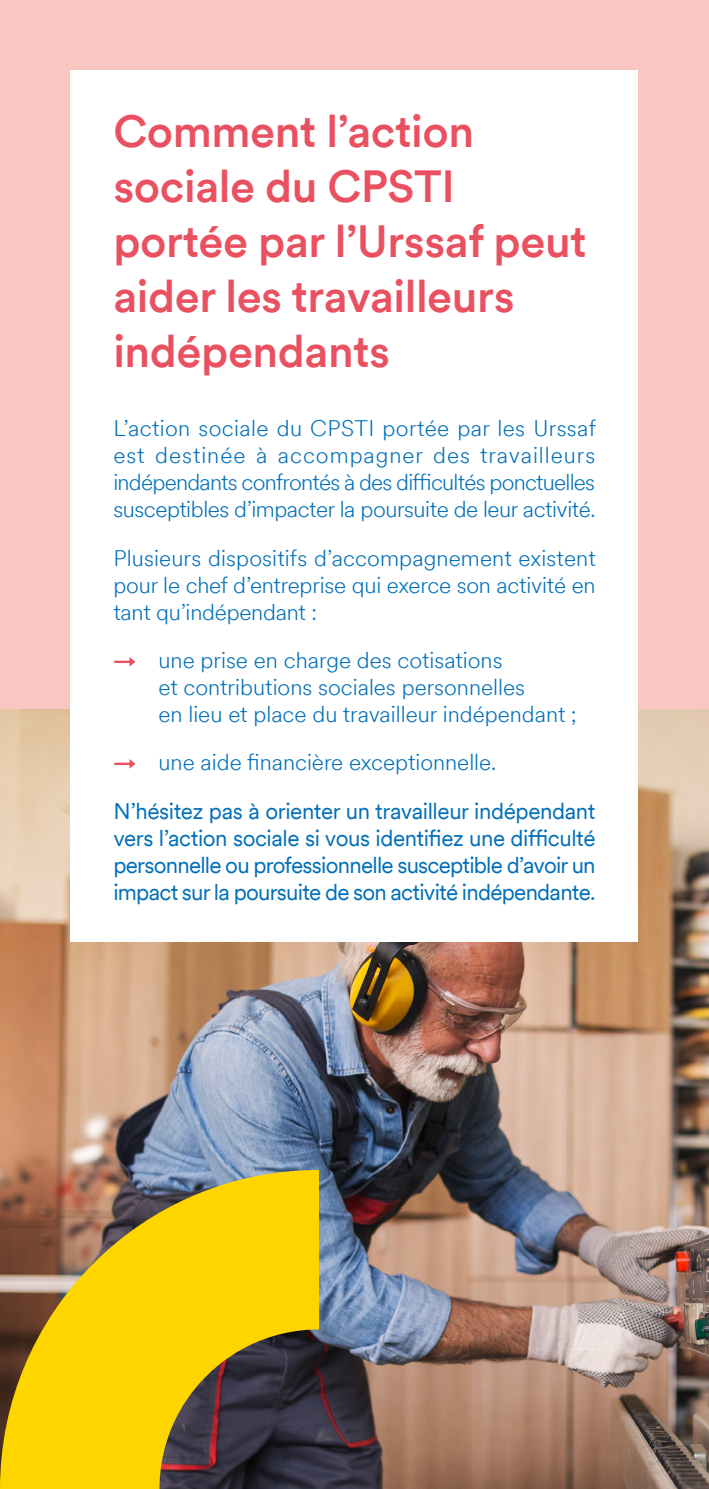
<style>
.page{position:relative;width:709px;height:1489px;background:#fff}
.page>*{position:absolute;margin:0;border:0;box-sizing:border-box;transform-origin:0 0}
.t1{font:500 45px/55px "Circular";letter-spacing:-.01em;color:#ea5160}
.t2{font:300 22.5px/27px "Circular";letter-spacing:-.01em;color:#006fb8;text-align:justify}
.t3{font:22.5px/27px "Circular";letter-spacing:-.035em;color:#006fb8}
.s1{font-weight:500;font-size:21.25px;color:#ea5160}
.s2{font-weight:300}
</style>
<div class="page">
<div style="left:0;top:0;width:709px;height:1488px;background:#f9c6c1"></div>
<img style="left:0;top:709px;width:709px;height:779px">
<div style="left:71px;top:70px;width:567px;height:872px;background:#fff"></div>
<svg style="left:0;top:1169px;width:319px;height:319px;background:#bc9b1e"></svg>
<h1 class="t1" style="left:113px;top:104px;width:475px">Comment l’action sociale du CPSTI portée par l’Urssaf peut aider les travailleurs indépendants</h1>
<p class="t2" style="left:113px;top:415px;width:484px">L’action sociale du CPSTI portée par les Urssaf est destinée à accompagner des travailleurs indépendants confrontés à des difficultés ponctuelles susceptibles d’impacter la poursuite de leur activité.</p>
<p class="t2" style="left:113px;top:544px;width:484px">Plusieurs dispositifs d’accompagnement existent pour le chef d’entreprise qui exerce son activité en tant qu’indépendant :</p>
<p class="t2" style="left:158px;top:646px;width:420px;text-align:left;text-indent:-45px"><span class="s1">→</span> une prise en charge des cotisations<br>et contributions sociales personnelles<br>en lieu et place du travailleur indépendant ;</p>
<p class="t3" style="left:113px;top:738px;width:483px;line-height:48.2px"><span class="s1">→</span> <span class="s2">une aide financière exceptionnelle.<br></span>N’hésitez pas à orienter un travailleur indépendant</p>
<p class="t3" style="left:113px;top:824px;width:483px;text-align:justify">vers l’action sociale si vous identifiez une difficulté personnelle ou professionnelle susceptible d’avoir un impact sur la poursuite de son activité indépendante.</p>
</div>
